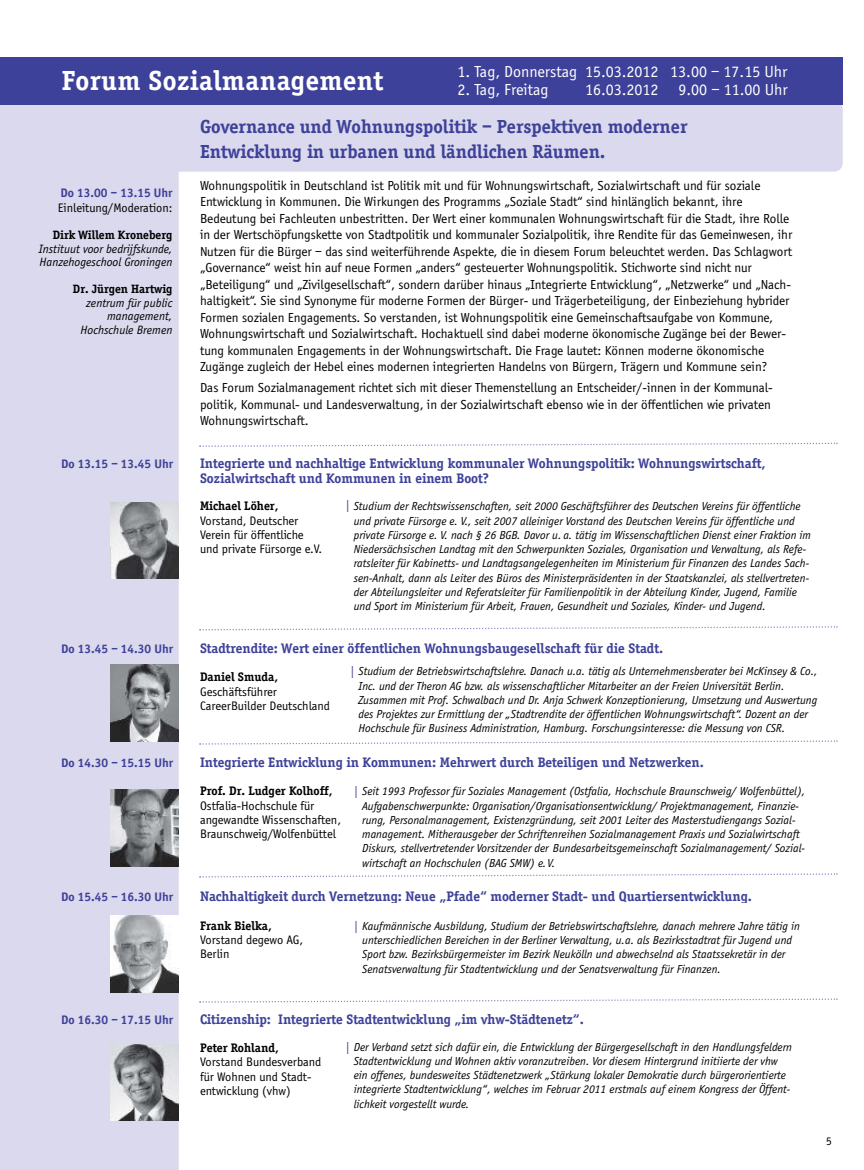
<style>
.page{position:relative;width:864px;height:1170px;background:#fff}
.page>*{position:absolute;margin:0;border:0;box-sizing:border-box;transform-origin:0 0}
.t1{font:700 28.5px "Officina Serif";letter-spacing:.015em;color:#fff}
.t2{font:700 19.5px/25.5px "Officina Serif";color:#3e4199}
.t3{font:16.5px "Officina Sans";color:#fff}
.t4{font:700 14.25px/15.8px "Officina Serif";color:#3e4199}
.t5{font:13.5px/16.5px "Officina Sans";color:#000}
.t6{font:12.75px/14.2px "Officina Sans";color:#000}
.t7{font:700 12.75px "Officina Sans";color:#3e4199}
.t8{font:700 12.75px "Officina Serif";color:#000}
.t9{font:italic 12.45px/13.5px "Officina Sans";color:#000}
.t10{font:700 12.45px "Officina Serif";color:#000}
.t11{font:italic 12px/14.2px "Officina Sans";color:#000}
.t12{font:12px "Officina Sans";color:#000}
.s1{color:#3e4199}
</style>
<div class="page">
<div style="left:150px;top:101px;width:692px;height:71px;background:#dbd9ed;border-radius:9px"></div>
<div style="left:0;top:104px;width:179px;height:1065px;background:#dbd9ed"></div>
<img style="left:111px;top:502px;width:68px;height:76px">
<img style="left:111px;top:665px;width:68px;height:76px">
<img style="left:111px;top:789px;width:68px;height:77px">
<img style="left:111px;top:915px;width:68px;height:77px">
<img style="left:111px;top:1044px;width:68px;height:76px">
<div style="left:0;top:57px;width:842px;height:47px;background:#3e4199"></div>
<svg style="left:199px;top:442px;width:638px;height:5px"></svg>
<svg style="left:199px;top:626px;width:638px;height:5px"></svg>
<svg style="left:199px;top:740px;width:638px;height:5px"></svg>
<svg style="left:199px;top:873px;width:638px;height:5px"></svg>
<svg style="left:199px;top:998px;width:638px;height:5px"></svg>
<h1 class="t1" style="left:62px;top:63px;width:323px">Forum Sozialmanagement</h1>
<h3 class="t3" style="left:457px;top:61px;width:331px">1. Tag, Donnerstag 15.03.2012 13.00 – 17.15 Uhr</h3>
<h3 class="t3" style="left:457px;top:79px;width:92px">2. Tag, Freitag</h3>
<h3 class="t3" style="left:584px;top:79px;width:204px">16.03.2012 9.00 – 11.00 Uhr</h3>
<p class="t7" style="left:60px;top:185px;width:113px">Do 13.00 – 13.15 Uhr</p>
<p class="t6" style="left:58px;top:201px;width:116px">Einleitung/Moderation:</p>
<p class="t10" style="left:53px;top:228px;width:121px">Dirk Willem Kroneberg</p>
<p class="t9" style="left:39px;top:242px;width:135px">Instituut voor bedrijfskunde,<br>Hanzehogeschool Groningen</p>
<p class="t10" style="left:73px;top:282px;width:101px">Dr. Jürgen Hartwig</p>
<p class="t9" style="left:81px;top:296px;width:93px;text-align:right">zentrum für public management,<br>Hochschule Bremen</p>
<p class="t7" style="left:61px;top:455px;width:113px">Do 13.15 – 13.45 Uhr</p>
<p class="t7" style="left:61px;top:641px;width:113px">Do 13.45 – 14.30 Uhr</p>
<p class="t7" style="left:61px;top:755px;width:113px">Do 14.30 – 15.15 Uhr</p>
<p class="t7" style="left:61px;top:889px;width:113px">Do 15.45 – 16.30 Uhr</p>
<h2 class="t2" style="left:200px;top:113px;width:488px">Governance und Wohnungspolitik – Perspektiven moderner<br>Entwicklung in urbanen und ländlichen Räumen.</h2>
<p class="t5" style="left:200px;top:177px;width:593px">Wohnungspolitik in Deutschland ist Politik mit und für Wohnungswirtschaft, Sozialwirtschaft und für soziale Entwicklung in Kommunen. Die Wirkungen des Programms „Soziale Stadt“ sind hinlänglich bekannt, ihre Bedeutung bei Fachleuten unbestritten. Der Wert einer kommunalen Wohnungswirtschaft für die Stadt, ihre Rolle in der Wertschöpfungskette von Stadtpolitik und kommunaler Sozialpolitik, ihre Rendite für das Gemeinwesen, ihr Nutzen für die Bürger – das sind weiterführende Aspekte, die in diesem Forum beleuchtet werden. Das Schlagwort „Governance“ weist hin auf neue Formen „anders“ gesteuerter Wohnungspolitik. Stichworte sind nicht nur „Beteiligung“ und „Zivilgesellschaft“, sondern darüber hinaus „Integrierte Entwicklung“, „Netzwerke“ und „Nach&shy;haltigkeit“. Sie sind Synonyme für moderne Formen der Bürger- und Trägerbeteiligung, der Einbeziehung hybrider Formen sozialen Engagements. So verstanden, ist Wohnungspolitik eine Gemeinschaftsaufgabe von Kommune, Wohnungswirtschaft und Sozialwirtschaft. Hochaktuell sind dabei moderne ökonomische Zugänge bei der Bewer&shy;tung kommunalen Engagements in der Wohnungswirtschaft. Die Frage lautet: Können moderne ökonomische Zugänge zugleich der Hebel eines modernen integrierten Handelns von Bürgern, Trägern und Kommune sein?</p>
<p class="t5" style="left:200px;top:379px;width:574px">Das Forum Sozialmanagement richtet sich mit dieser Themenstellung an Entscheider/-innen in der Kommunal&shy;politik, Kommunal- und Landesverwaltung, in der Sozialwirtschaft ebenso wie in der öffentlichen wie privaten<br>Wohnungswirtschaft.</p>
<p class="t4" style="left:200px;top:454px;width:567px">Integrierte und nachhaltige Entwicklung kommunaler Wohnungspolitik: Wohnungswirtschaft,<br>Sozialwirtschaft und Kommunen in einem Boot?</p>
<p class="t8" style="left:200px;top:498px;width:80px">Michael Löher,</p>
<p class="t6" style="left:200px;top:513px;width:124px">Vorstand, Deutscher<br>Verein für öffentliche und private Fürsorge e.V.</p>
<p class="t11" style="left:353px;top:499px;width:458px;text-indent:-9px"><span class="s1">|</span> Studium der Rechtswissenschaften, seit 2000 Geschäftsführer des Deutschen Vereins für öffentliche und private Fürsorge e. V., seit 2007 alleiniger Vorstand des Deutschen Vereins für öffentliche und private Fürsorge e. V. nach § 26 BGB. Davor u. a. tätig im Wissenschaftlichen Dienst einer Fraktion im Niedersächsischen Landtag mit den Schwerpunkten Soziales, Organisation und Verwaltung, als Refe&shy;ratsleiter für Kabinetts- und Landtagsangelegenheiten im Ministerium für Finanzen des Landes Sach&shy;sen-Anhalt, dann als Leiter des Büros des Ministerpräsidenten in der Staatskanzlei, als stellvertreten&shy;der Abteilungsleiter und Referatsleiter für Familienpolitik in der Abteilung Kinder, Jugend, Familie und Sport im Ministerium für Arbeit, Frauen, Gesundheit und Soziales, Kinder- und Jugend.</p>
<p class="t4" style="left:200px;top:640px;width:464px">Stadtrendite: Wert einer öffentlichen Wohnungsbaugesellschaft für die Stadt.</p>
<p class="t8" style="left:200px;top:669px;width:79px">Daniel Smuda,</p>
<p class="t6" style="left:200px;top:684px;width:131px">Geschäftsführer<br>CareerBuilder Deutschland</p>
<p class="t11" style="left:358px;top:664px;width:460px;text-indent:-9px"><span class="s1">|</span> Studium der Betriebswirtschaftslehre. Danach u.a. tätig als Unternehmensberater bei McKinsey &amp; Co., Inc. und der Theron AG bzw. als wissenschaftlicher Mitarbeiter an der Freien Universität Berlin.<br>Zusammen mit Prof. Schwalbach und Dr. Anja Schwerk Konzeptionierung, Umsetzung und Auswertung des Projektes zur Ermittlung der „Stadtrendite der öffentlichen Wohnungswirtschaft“. Dozent an der Hochschule für Business Administration, Hamburg. Forschungsinteresse: die Messung von CSR.</p>
<p class="t4" style="left:200px;top:754px;width:505px">Integrierte Entwicklung in Kommunen: Mehrwert durch Beteiligen und Netzwerken.</p>
<p class="t8" style="left:200px;top:783px;width:134px">Prof. Dr. Ludger Kolhoff,</p>
<p class="t6" style="left:200px;top:798px;width:142px">Ostfalia-Hochschule für angewandte Wissenschaften,<br>Braunschweig/Wolfenbüttel</p>
<p class="t11" style="left:362px;top:784px;width:444px;text-indent:-9px"><span class="s1">|</span> Seit 1993 Professor für Soziales Management (Ostfalia, Hochschule Braunschweig/ Wolfenbüttel), Aufgabenschwerpunkte: Organisation/Organisationsentwicklung/ Projektmanagement, Finanzie&shy;rung, Personalmanagement, Existenzgründung, seit 2001 Leiter des Masterstudiengangs Sozial&shy;management. Mitherausgeber der Schriftenreihen Sozialmanagement Praxis und Sozialwirtschaft Diskurs, stellvertretender Vorsitzender der Bundesarbeitsgemeinschaft Sozialmanagement/ Sozial&shy;wirtschaft an Hochschulen (BAG SMW) e.V.</p>
<p class="t4" style="left:200px;top:888px;width:553px">Nachhaltigkeit durch Vernetzung: Neue „Pfade“ moderner Stadt- und Quartiersentwicklung.</p>
<p class="t8" style="left:200px;top:917px;width:73px">Frank Bielka,</p>
<p class="t6" style="left:200px;top:932px;width:105px">Vorstand degewo AG,<br>Berlin</p>
<p class="t11" style="left:362px;top:918px;width:439px;text-indent:-9px"><span class="s1">|</span> Kaufmännische Ausbildung, Studium der Betriebswirtschaftslehre, danach mehrere Jahre tätig in unterschiedlichen Bereichen in der Berliner Verwaltung, u.a. als Bezirksstadtrat für Jugend und Sport bzw. Bezirksbürgermeister im Bezirk Neukölln und abwechselnd als Staatssekretär in der Senatsverwaltung für Stadtentwicklung und der Senatsverwaltung für Finanzen.</p>
<p class="t7" style="left:61px;top:1011px;width:113px">Do 16.30 – 17.15 Uhr</p>
<p class="t4" style="left:200px;top:1010px;width:385px">Citizenship: Integrierte Stadtentwicklung „im vhw-Städtenetz“.</p>
<p class="t8" style="left:200px;top:1040px;width:80px">Peter Rohland,</p>
<p class="t6" style="left:200px;top:1054px;width:123px">Vorstand Bundesverband für Wohnen und Stadt&shy;entwicklung (vhw)</p>
<p class="t11" style="left:353px;top:1039px;width:439px;text-indent:-9px"><span class="s1">|</span> Der Verband setzt sich dafür ein, die Entwicklung der Bürgergesellschaft in den Handlungsfeldern Stadtentwicklung und Wohnen aktiv voranzutreiben. Vor diesem Hintergrund initiierte der vhw ein offenes, bundesweites Städtenetzwerk „Stärkung lokaler Demokratie durch bürgerorientierte integrierte Stadtentwicklung“, welches im Februar 2011 erstmals auf einem Kongress der Öffent&shy;lichkeit vorgestellt wurde.</p>
<p class="t12" style="left:825px;top:1133px;width:7px">5</p>
</div>
